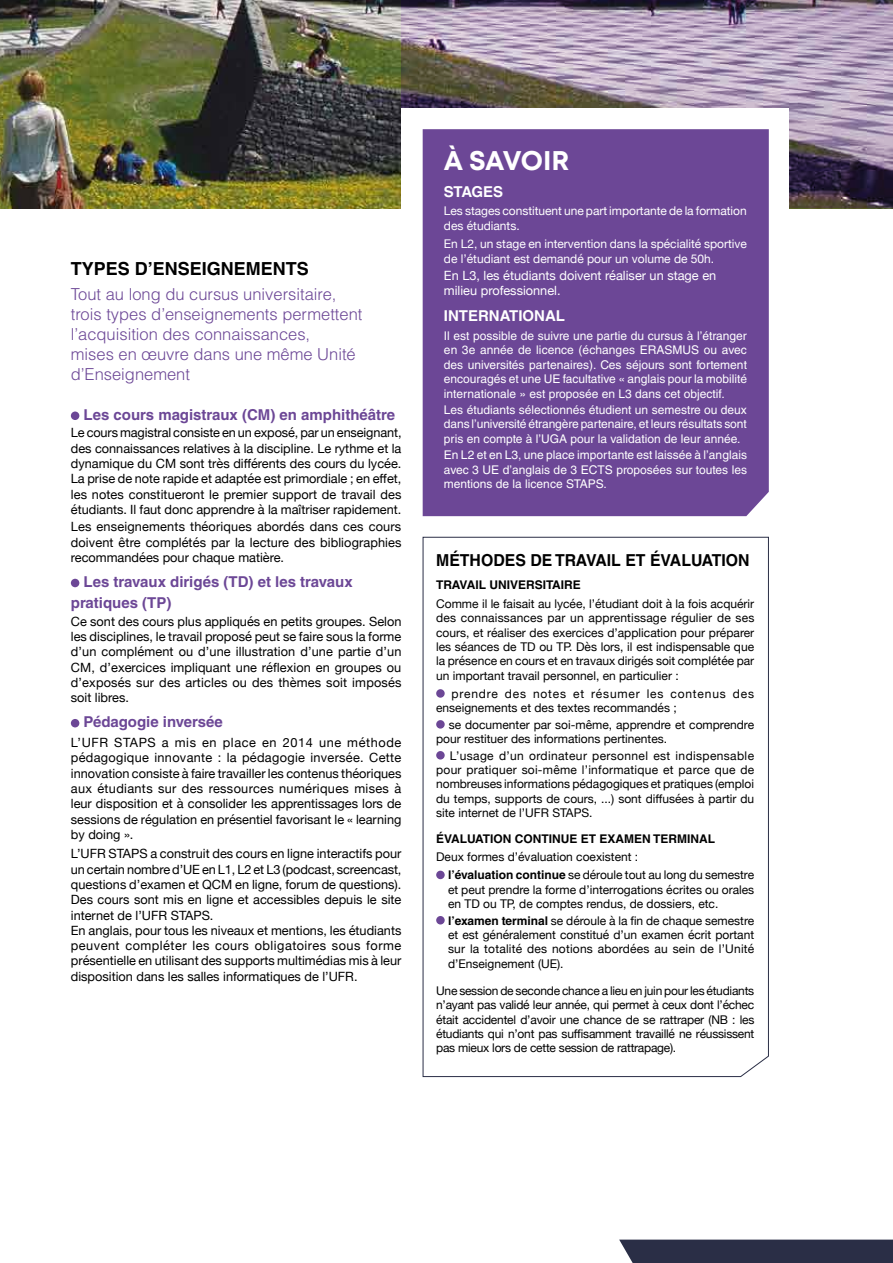
<style>
.page{position:relative;width:893px;height:1263px;background:#fff}
.page>*{position:absolute;margin:0;border:0;box-sizing:border-box;transform-origin:0 0}
.t1{font:700 27px "Mont";letter-spacing:-.025em;color:#fff}
.t2{font:700 18px "Helvetica LT Std";color:#000}
.t3{font:300 16.5px/19.8px "Helvetica LT Std";color:#6c4796}
.t4{font:700 16.5px "Helvetica LT Std";color:#000;scale:.96 1}
.t5{font:700 15px/21px "Helvetica LT Std";color:#6c4796}
.t6{font:700 15px "Helvetica LT Std";color:#fff}
.t7{font:12.75px/15.3px "Helvetica Neue";color:#000;text-align:justify}
.t8{font:12.75px/15px "Helvetica Neue";color:#fff}
.t9{font:12px/14.4px "Helvetica Neue";color:#000;text-align:justify}
.t10{font:12px/14.4px "Helvetica LT Std";color:#fff;text-align:justify}
.t11{font:12px/14.4px "Helvetica Neue";color:#fff}
.t12{font:12px/14.4px "Helvetica Neue";letter-spacing:.025em;color:#000}
.t13{font:700 12px "Helvetica LT Std";color:#000}
.s1{font-family:"Helvetica LT Std";font-weight:700}
</style>
<div class="page">
<img style="left:0;top:0;width:401px;height:208px">
<svg style="left:401px;top:0;width:492px;height:208px"></svg>
<div style="left:71px;top:411px;width:8px;height:9px;background:#6c4796;border-radius:50%"></div>
<div style="left:71px;top:579px;width:8px;height:8px;background:#6c4796;border-radius:50%"></div>
<div style="left:71px;top:719px;width:8px;height:8px;background:#6c4796;border-radius:50%"></div>
<div style="left:423px;top:129px;width:346px;height:387px;background:#6c4796"></div>
<svg style="left:422px;top:536px;width:347px;height:541px"></svg>
<div style="left:619px;top:1239px;width:274px;height:24px;background:#2a2e46"></div>
<h2 class="t2" style="left:71px;top:257px;width:240px">TYPES D’ENSEIGNEMENTS</h2>
<p class="t3" style="left:71px;top:284px;width:293px">Tout au long du cursus universitaire, trois types d’enseignements permettent l’acquisition des connaissances,<br>mises en œuvre dans une même Unité d’Enseignement</p>
<p class="t5" style="left:84px;top:404px;width:313px">Les cours magistraux (CM) en amphithéâtre</p>
<p class="t7" style="left:71px;top:426px;width:332px">Le cours magistral consiste en un exposé, par un enseignant, des connaissances relatives à la discipline. Le rythme et la dynamique du CM sont très différents des cours du lycée.<br>La prise de note rapide et adaptée est primordiale ; en effet, les notes constitueront le premier support de travail des étudiants. Il faut donc apprendre à la maîtriser rapidement.</p>
<p class="t7" style="left:71px;top:520px;width:332px">Les enseignements théoriques abordés dans ces cours doivent être complétés par la lecture des bibliographies recommandées pour chaque matière.</p>
<p class="t5" style="left:71px;top:571px;width:283px;text-indent:13px">Les travaux dirigés (TD) et les travaux pratiques (TP)</p>
<p class="t7" style="left:71px;top:614px;width:332px">Ce sont des cours plus appliqués en petits groupes. Selon les disciplines, le travail proposé peut se faire sous la forme d’un complément ou d’une illustration d’une partie d’un CM, d’exercices impliquant une réflexion en groupes ou d’exposés sur des articles ou des thèmes soit imposés soit libres.</p>
<p class="t5" style="left:84px;top:711px;width:141px">Pédagogie inversée</p>
<p class="t7" style="left:71px;top:735px;width:332px">L’UFR STAPS a mis en place en 2014 une méthode pédagogique innovante : la pédagogie inversée. Cette innovation consiste à faire travailler les contenus théoriques aux étudiants sur des ressources numériques mises à leur disposition et à consolider les apprentissages lors de sessions de régulation en présentiel favorisant le « learning by doing ».</p>
<p class="t7" style="left:71px;top:847px;width:332px;text-align:left">L’UFR STAPS a construit des cours en ligne interactifs pour un certain nombre d’UE en L1, L2 et L3 (podcast, screencast, questions d’examen et QCM en ligne, forum de questions).<br>Des cours sont mis en ligne et accessibles depuis le site internet de l’UFR STAPS.<br>En anglais, pour tous les niveaux et mentions, les étudiants peuvent compléter les cours obligatoires sous forme présentielle en utilisant des supports multimédias mis à leur disposition dans les salles informatiques de l’UFR.</p>
<h1 class="t1" style="left:444px;top:143px;width:127px">À SAVOIR</h1>
<p class="t6" style="left:444px;top:182px;width:61px">STAGES</p>
<p class="t11" style="left:444px;top:204px;width:304px">Les stages constituent une part importante de la formation des étudiants.</p>
<p class="t11" style="left:444px;top:237px;width:304px">En L2, un stage en intervention dans la spécialité sportive de l’étudiant est demandé pour un volume de 50h.</p>
<p class="t8" style="left:444px;top:268px;width:274px">En L3, les étudiants doivent réaliser un stage en milieu professionnel.</p>
<p class="t6" style="left:444px;top:307px;width:123px">INTERNATIONAL</p>
<p class="t10" style="left:444px;top:328px;width:305px">Il est possible de suivre une partie du cursus à l’étranger en 3e année de licence (échanges ERASMUS ou avec des universités partenaires). Ces séjours sont fortement encouragés et une UE facultative « anglais pour la mobilité internationale » est proposée en L3 dans cet objectif.</p>
<p class="t10" style="left:444px;top:403px;width:305px">Les étudiants sélectionnés étudient un semestre ou deux dans l’université étrangère partenaire, et leurs résultats sont pris en compte à l’UGA pour la validation de leur année.</p>
<p class="t10" style="left:444px;top:448px;width:305px">En L2 et en L3, une place importante est laissée à l’anglais avec 3 UE d’anglais de 3 ECTS proposées sur toutes les mentions de la licence STAPS.</p>
<p class="t4" style="left:436px;top:550px;width:328px">MÉTHODES DE TRAVAIL ET ÉVALUATION</p>
<p class="t13" style="left:436px;top:578px;width:146px">TRAVAIL UNIVERSITAIRE</p>
<p class="t9" style="left:436px;top:597px;width:320px">Comme il le faisait au lycée, l’étudiant doit à la fois acquérir des connaissances par un apprentissage régulier de ses cours, et réaliser des exercices d’application pour préparer les séances de TD ou TP. Dès lors, il est indispensable que la présence en cours et en travaux dirigés soit complétée par un important travail personnel, en particulier :</p>
<p class="t12" style="left:436px;top:687px;width:319px;text-indent:15px">prendre des notes et résumer les contenus des enseignements et des textes recommandés ;</p>
<p class="t9" style="left:436px;top:718px;width:319px;text-indent:12px">se documenter par soi-même, apprendre et comprendre pour restituer des informations pertinentes.</p>
<p class="t9" style="left:436px;top:749px;width:320px;text-indent:14px">L’usage d’un ordinateur personnel est indispensable pour pratiquer soi-même l’informatique et parce que de nombreuses informations pédagogiques et pratiques (emploi du temps, supports de cours, ...) sont diffusées à partir du site internet de l’UFR STAPS.</p>
<p class="t13" style="left:436px;top:831px;width:280px">ÉVALUATION CONTINUE ET EXAMEN TERMINAL</p>
<p class="t9" style="left:448px;top:849px;width:308px;line-height:17.9px;text-indent:-12px">Deux formes d’évaluation coexistent :<br><span class="s1">l’évaluation continue</span> se déroule tout au long du semestre</p>
<p class="t9" style="left:448px;top:883px;width:308px">et peut prendre la forme d’interrogations écrites ou orales en TD ou TP, de comptes rendus, de dossiers, etc.</p>
<p class="t9" style="left:448px;top:914px;width:308px"><span class="s1">l’examen terminal</span> se déroule à la fin de chaque semestre et est généralement constitué d’un examen écrit portant sur la totalité des notions abordées au sein de l’Unité d’Enseignement (UE).</p>
<p class="t9" style="left:436px;top:984px;width:320px">Une session de seconde chance a lieu en juin pour les étudiants n’ayant pas validé leur année, qui permet à ceux dont l’échec était accidentel d’avoir une chance de se rattraper (NB : les étudiants qui n’ont pas suffisamment travaillé ne réussissent pas mieux lors de cette session de rattrapage).</p>
</div>
